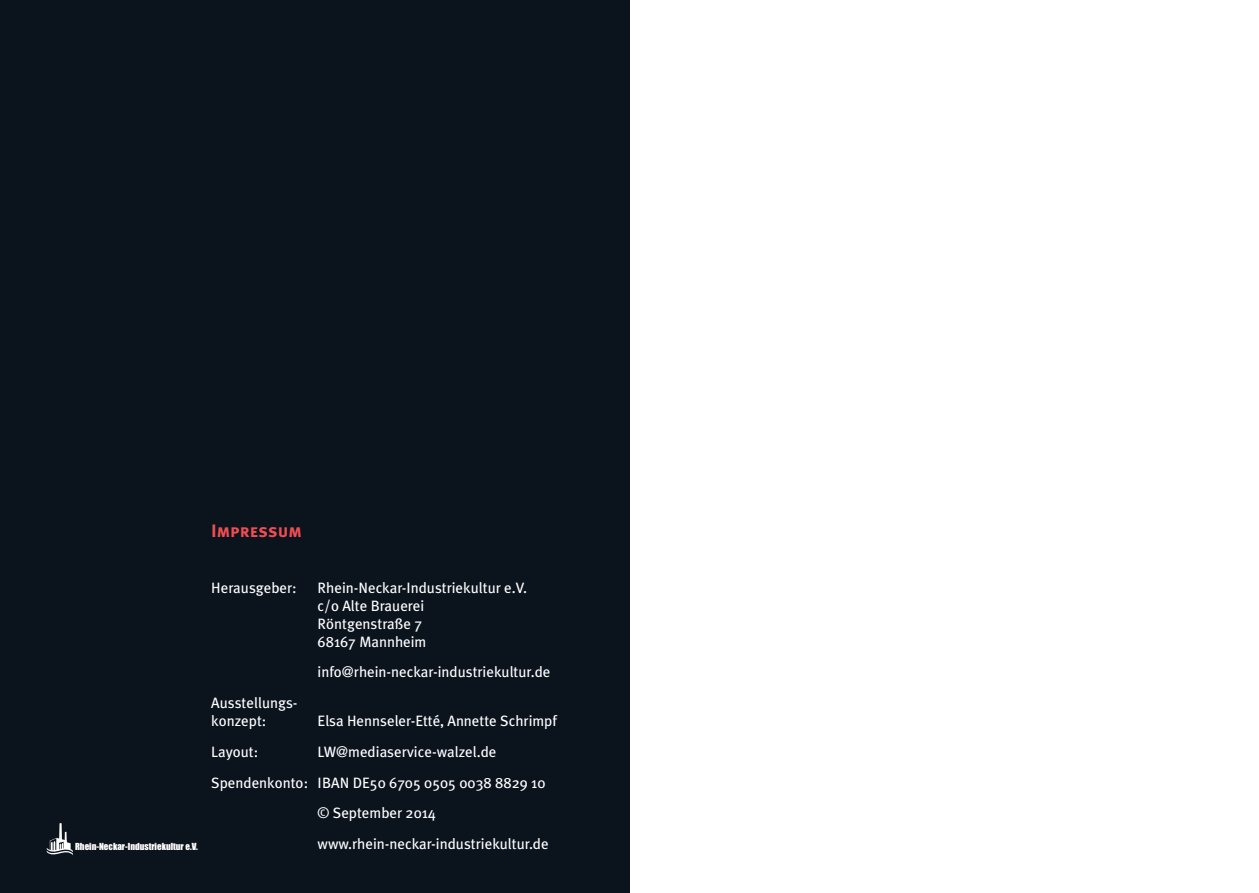
<style>
.page{position:relative;width:1259px;height:893px;background:#fff}
.page>*{position:absolute;margin:0;border:0;box-sizing:border-box;transform-origin:0 0}
.t1{font:18px "Meta Plus Bold Caps";color:#ef4d52}
.t2{font:15px/18px "Meta Plus";color:#fff}
.t3{font:9px "Impact";color:#fff}
</style>
<div class="page">
<div style="left:0;top:0;width:629px;height:893px;background:#0b131d"></div>
<svg style="left:47px;top:823px;width:26px;height:32px"></svg>
<p class="t1" style="left:211px;top:521px;width:92px">Impressum</p>
<p class="t2" style="left:211px;top:578px;width:87px">Herausgeber:</p>
<p class="t2" style="left:317px;top:578px;width:211px">Rhein-Neckar-Industriekultur e.V. c/o Alte Brauerei<br>Röntgenstraße 7<br>68167 Mannheim</p>
<p class="t2" style="left:317px;top:663px;width:234px">info@rhein-neckar-industriekultur.de</p>
<p class="t2" style="left:211px;top:694px;width:88px">Ausstellungs&shy;konzept:</p>
<p class="t2" style="left:317px;top:712px;width:241px">Elsa Hennseler-Etté, Annette Schrimpf</p>
<p class="t2" style="left:211px;top:743px;width:49px">Layout:</p>
<p class="t2" style="left:317px;top:743px;width:180px">LW@mediaservice-walzel.de</p>
<p class="t2" style="left:211px;top:773px;width:336px">Spendenkonto: IBAN DE50 6705 0505 0038 8829 10</p>
<p class="t2" style="left:317px;top:804px;width:120px">© September 2014</p>
<p class="t3" style="left:75px;top:841px;width:124px">Rhein-Neckar-Industriekultur e.V.</p>
<p class="t2" style="left:317px;top:835px;width:233px">www.rhein-neckar-industriekultur.de</p>
</div>
